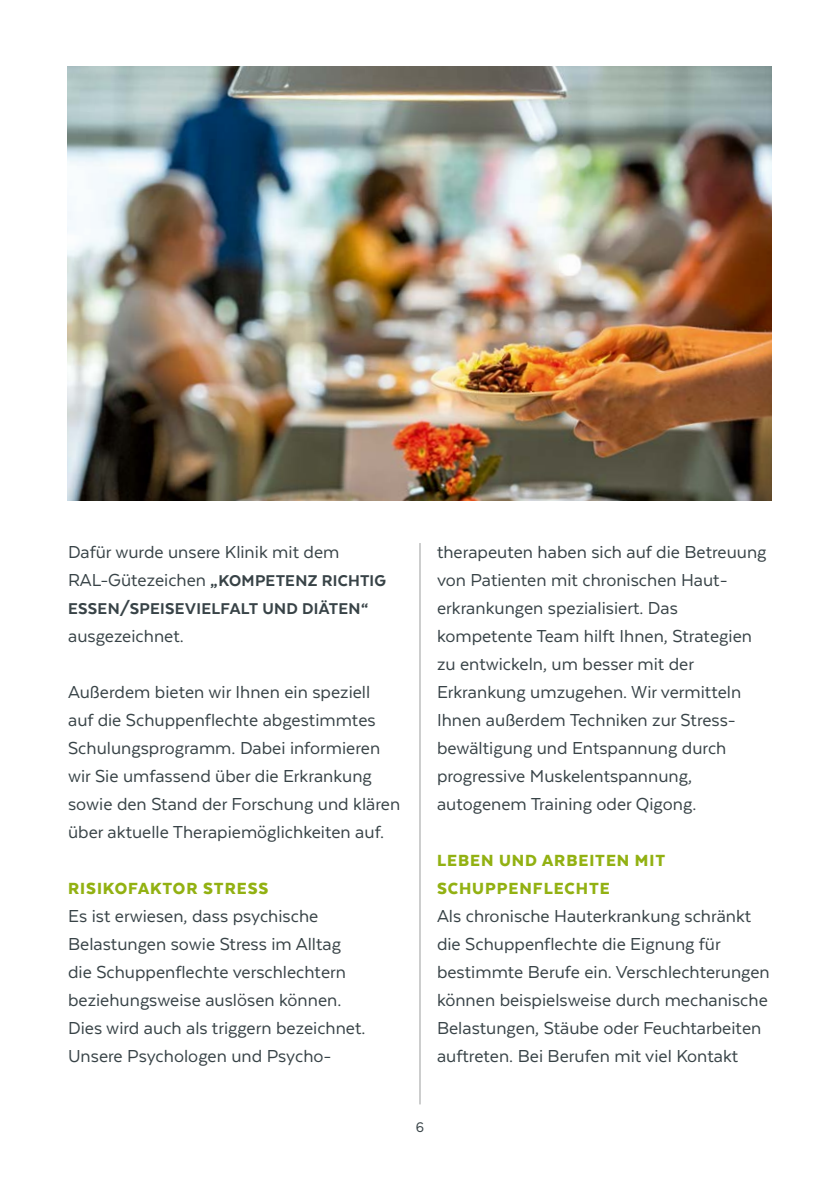
<style>
.page{position:relative;width:840px;height:1191px;background:#fff}
.page>*{position:absolute;margin:0;border:0;box-sizing:border-box;transform-origin:0 0}
.t1{font:20px/28px "Texta";color:#384347}
.t2{font:900 18.6px/28px "Texta";letter-spacing:.05em;color:#92b112}
.t3{font:800 18px/28px "Texta";letter-spacing:.02em;color:#384347}
.t4{font:16px "Texta";color:#384347}
.s1{font-weight:400;font-size:20px}
</style>
<div class="page">
<hr style="left:419px;top:543px;width:1px;height:561px;background:#9c9d9d">
<img style="left:68px;top:67px;width:703px;height:433px">
<p class="t1" style="left:68px;top:538px;width:273px">Dafür wurde unsere Klinik mit dem</p>
<p class="t3" style="left:68px;top:566px;width:319px"><span class="s1">RAL-Gütezeichen</span> „KOMPETENZ RICHTIG<br>ESSEN/SPEISEVIELFALT UND DIÄTEN“</p>
<p class="t1" style="left:68px;top:622px;width:117px">ausgezeichnet.</p>
<p class="t1" style="left:68px;top:678px;width:333px">Außerdem bieten wir Ihnen ein speziell auf die Schuppenflechte abgestimmtes Schulungsprogramm. Dabei informieren wir Sie umfassend über die Erkrankung sowie den Stand der Forschung und klären über aktuelle Therapiemöglichkeiten auf.</p>
<p class="t2" style="left:68px;top:874px;width:202px">RISIKOFAKTOR STRESS</p>
<p class="t1" style="left:68px;top:902px;width:299px">Es ist erwiesen, dass psychische Belastungen sowie Stress im Alltag die Schuppenflechte verschlechtern beziehungsweise auslösen können.<br>Dies wird auch als triggern bezeichnet.<br>Unsere Psychologen und Psycho-</p>
<p class="t1" style="left:437px;top:538px;width:331px">therapeuten haben sich auf die Betreuung von Patienten mit chronischen Haut&shy;erkrankungen spezialisiert. Das kompetente Team hilft Ihnen, Strategien zu entwickeln, um besser mit der Erkrankung umzugehen. Wir vermitteln Ihnen außerdem Techniken zur Stress&shy;bewältigung und Entspannung durch progressive Muskelentspannung, autogenem Training oder Qigong.</p>
<p class="t2" style="left:437px;top:846px;width:229px">LEBEN UND ARBEITEN MIT<br>SCHUPPENFLECHTE</p>
<p class="t1" style="left:437px;top:902px;width:334px">Als chronische Hauterkrankung schränkt die Schuppenflechte die Eignung für bestimmte Berufe ein. Verschlechterungen können beispielsweise durch mechanische Belastungen, Stäube oder Feuchtarbeiten auftreten. Bei Berufen mit viel Kontakt</p>
<p class="t4" style="left:415px;top:1119px;width:10px">6</p>
</div>
